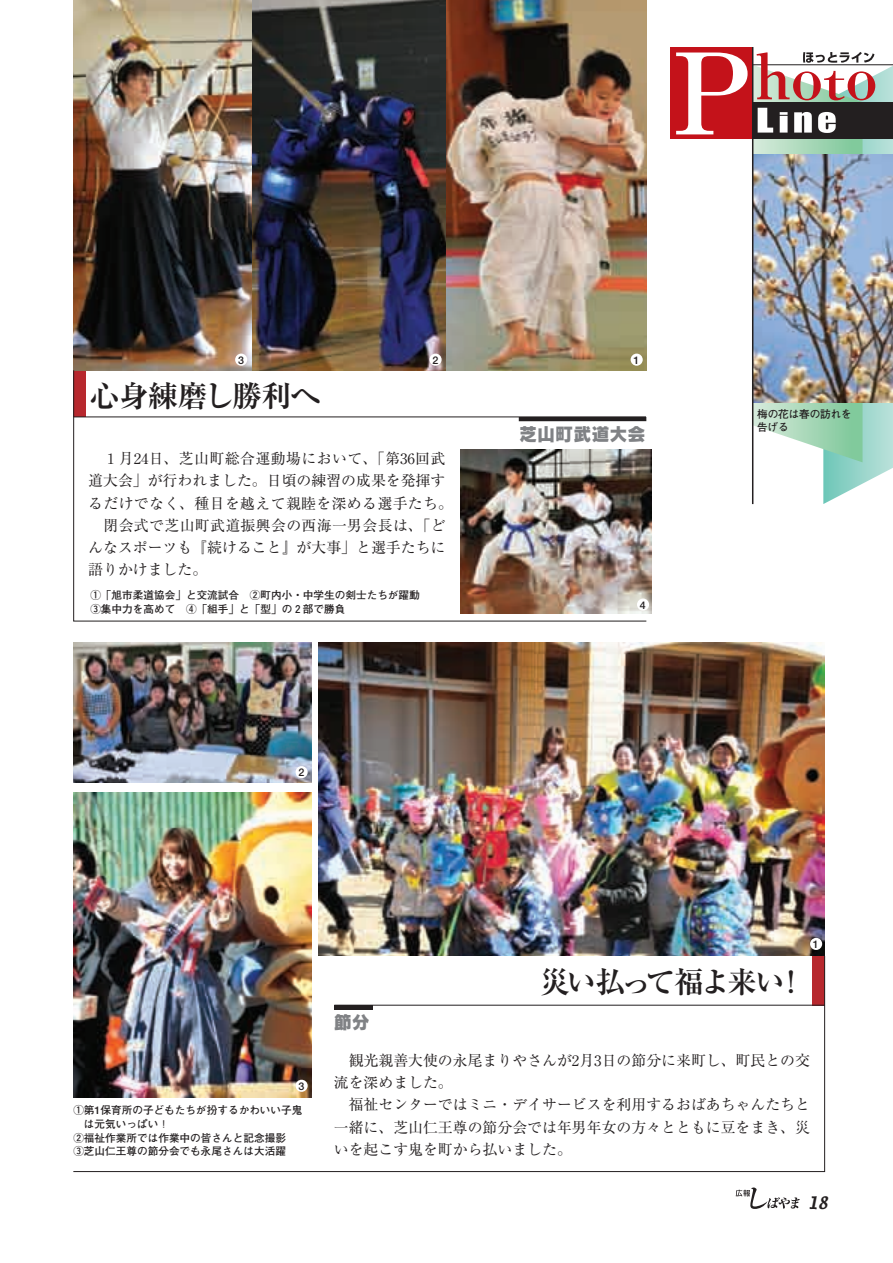
<style>
.page{position:relative;width:893px;height:1263px;background:#fff}
.page>*{position:absolute;margin:0;border:0;box-sizing:border-box;transform-origin:0 0}
.t1{font:700 29.7px "Ryumin";letter-spacing:-.105em;color:#231f20}
.t2{font:700 29.7px "Ryumin";letter-spacing:-.02em;color:#231f20}
.t3{font:700 29.7px "Ryumin";letter-spacing:-.045em;color:#231f20}
.t4{font:18px "Rodin CID EB";color:#808285}
.t5{font:14.85px/22.4px "Ryumin";letter-spacing:.025em;color:#231f20}
.t6{font:14.85px/22.4px "Ryumin";color:#231f20}
.t7{font:14.85px "Textile";color:#231f20}
.t8{font:700 10.65px/13.8px "Futo Go B101";color:#231f20}
</style>
<div class="page">
<div style="left:671px;top:47px;width:82px;height:92px;background:#c4121a"></div>
<svg style="left:676px;top:52px;width:217px;height:452px"></svg>
<img style="left:753px;top:154px;width:140px;height:249px">
<hr style="left:752px;top:47px;width:1px;height:457px;background:#231f20">
<svg style="left:736px;top:1187px;width:64px;height:22px"></svg>
<img style="left:73px;top:0;width:573px;height:370px">
<svg style="left:73px;top:370px;width:574px;height:252px"></svg>
<img style="left:460px;top:450px;width:191px;height:163px">
<img style="left:73px;top:642px;width:238px;height:140px">
<img style="left:73px;top:792px;width:238px;height:163px">
<img style="left:73px;top:955px;width:752px;height:217px">
<img style="left:319px;top:642px;width:506px;height:314px">
<div style="left:810px;top:938px;width:12px;height:12px;background:#fff;border-radius:50%"></div>
<div style="left:296px;top:766px;width:12px;height:12px;background:#fff;border-radius:50%"></div>
<div style="left:296px;top:1080px;width:12px;height:12px;background:#fff;border-radius:50%"></div>
<div style="left:631px;top:354px;width:12px;height:12px;background:#fff;border-radius:50%"></div>
<div style="left:429px;top:354px;width:13px;height:12px;background:#fff;border-radius:50%"></div>
<div style="left:235px;top:354px;width:12px;height:12px;background:#fff;border-radius:50%"></div>
<div style="left:637px;top:598px;width:12px;height:13px;background:#fff;border-radius:50%"></div>
<p class="t8" style="left:238px;top:353px;width:7px">3</p>
<h1 class="t2" style="left:90px;top:378px;width:232px">心身練磨し勝利へ</h1>
<p class="t8" style="left:432px;top:353px;width:7px">2</p>
<h3 class="t5" style="left:88px;top:447px;width:366px">　１月24日、芝山町総合運動場において、「第36回武道大会」が行われました。日頃の練習の成果を発揮するだけでなく、種目を越えて親睦を深める選手たち。　閉会式で芝山町武道振興会の西海一男会長は、「どんなスポーツも『続けること』が大事」と選手たちに語りかけました。</h3>
<p class="t8" style="left:90px;top:589px;width:331px">①「旭市柔道協会」と交流試合　②町内小・中学生の剣士たちが躍動<br>③集中力を高めて　④「組手」と「型」の２部で勝負</p>
<p class="t8" style="left:298px;top:766px;width:7px">2</p>
<h2 class="t4" style="left:334px;top:1010px;width:38px">節分</h2>
<p class="t8" style="left:633px;top:353px;width:7px">1</p>
<h2 class="t4" style="left:519px;top:422px;width:128px">芝山町武道大会</h2>
<p class="t8" style="left:640px;top:598px;width:7px">4</p>
<p class="t8" style="left:757px;top:407px;width:96px">梅の花は春の訪れを告げる</p>
<p class="t8" style="left:813px;top:937px;width:7px">1</p>
<h1 class="t1" style="left:540px;top:963px;width:246px">災い払って福よ来い</h1>
<h1 class="t3" style="left:776px;top:963px;width:31px">!</h1>
<p class="t8" style="left:298px;top:1079px;width:7px">3</p>
<p class="t8" style="left:73px;top:1103px;width:231px">①第1保育所の子どもたちが扮するかわいい子鬼</p>
<p class="t8" style="left:84px;top:1117px;width:87px">は元気いっぱい!</p>
<p class="t8" style="left:73px;top:1131px;width:214px">②福祉作業所では作業中の皆さんと記念撮影</p>
<p class="t8" style="left:73px;top:1144px;width:214px">③芝山仁王尊の節分会でも永尾さんは大活躍</p>
<h3 class="t6" style="left:334px;top:1048px;width:478px">　観光親善大使の永尾まりやさんが月2 3日の節分に来町し、町民との交流を深めました。<br>　福祉センターではミニ・デイサービスを利用するおばあちゃんたちと一緒に、芝山仁王尊の節分会では年男年女の方々とともに豆をまき、災いを起こす鬼を町から払いました。</h3>
<h3 class="t7" style="left:808px;top:1192px;width:21px">18</h3>
</div>
